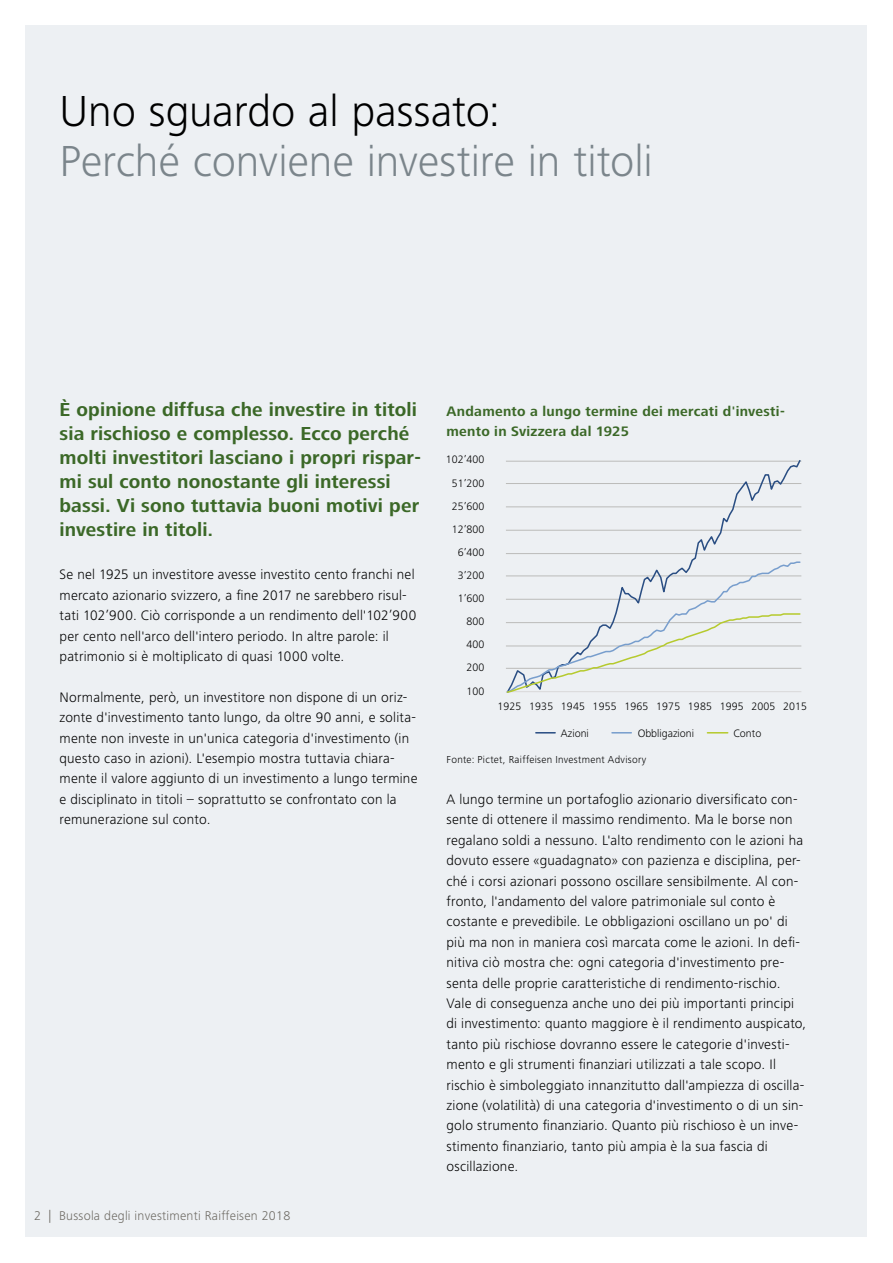
<style>
.page{position:relative;width:893px;height:1263px;background:#fff}
.page>*{position:absolute;margin:0;border:0;box-sizing:border-box;transform-origin:0 0}
.t1{font:300 45px "Frutiger Next LT";letter-spacing:-.005em;color:#7b858b}
.t2{font:300 45px "Frutiger Next LT";letter-spacing:-.005em;color:#000}
.t3{font:700 19.5px/24px "Frutiger Next LT";letter-spacing:.01em;color:#3b6827}
.t4{font:300 14.25px/20.4px "Frutiger Next LT";letter-spacing:.015em;color:#000}
.t5{font:700 14.25px/20.4px "Frutiger Next LT";letter-spacing:.02em;color:#3b6827}
.t6{font:300 13.2px "Frutiger Next LT";letter-spacing:.02em;color:#6d6a63}
.t7{font:300 11.1px/23.4px "Frutiger Next LT";letter-spacing:.015em;color:#000}
.t8{font:300 10.5px "Frutiger Next LT";letter-spacing:.03em;color:#000}
</style>
<div class="page">
<div style="left:26px;top:26px;width:841px;height:1211px;background:#edf0f3"></div>
<svg style="left:506px;top:460px;width:296px;height:209px"></svg>
<svg style="left:506px;top:561px;width:295px;height:132px"></svg>
<svg style="left:536px;top:732px;width:19px;height:1px"></svg>
<svg style="left:612px;top:732px;width:19px;height:1px"></svg>
<svg style="left:707px;top:732px;width:21px;height:1px"></svg>
<h1 class="t2" style="left:60px;top:86px;width:442px">Uno sguardo al passato:</h1>
<h1 class="t1" style="left:60px;top:136px;width:595px">Perché conviene investire in titoli</h1>
<h2 class="t3" style="left:60px;top:398px;width:363px">È opinione diffusa che investire in titoli sia rischioso e complesso. Ecco perché molti investitori lasciano i propri rispar&shy;mi sul conto nonostante gli interessi bassi. Vi sono tuttavia buoni motivi per investire in titoli.</h2>
<p class="t4" style="left:60px;top:564px;width:358px">Se nel 1925 un investitore avesse investito cento franchi nel mercato azionario svizzero, a fine 2017 ne sarebbero risul&shy;tati 102’900. Ciò corrisponde a un rendimento dell'102’900 per cento nell'arco dell'intero periodo. In altre parole: il patrimonio si è moltiplicato di quasi 1000 volte.</p>
<p class="t4" style="left:60px;top:687px;width:359px">Normalmente, però, un investitore non dispone di un oriz&shy;zonte d'investimento tanto lungo, da oltre 90 anni, e solita&shy;mente non investe in un'unica categoria d'investimento (in questo caso in azioni). L'esempio mostra tuttavia chiara&shy;mente il valore aggiunto di un investimento a lungo termine e disciplinato in titoli – soprattutto se confrontato con la remunerazione sul conto.</p>
<p class="t6" style="left:34px;top:1209px;width:258px">2 | Bussola degli investimenti Raiffeisen 2018</p>
<p class="t5" style="left:446px;top:401px;width:340px">Andamento a lungo termine dei mercati d'investi&shy;mento in Svizzera dal 1925</p>
<p class="t7" style="left:446px;top:448px;width:40px">102’400</p>
<p class="t7" style="left:452px;top:471px;width:34px">51’200</p>
<p class="t7" style="left:452px;top:495px;width:34px">25’600</p>
<p class="t7" style="left:452px;top:517px;width:34px">12’800</p>
<p class="t7" style="left:458px;top:541px;width:28px">6’400</p>
<p class="t7" style="left:458px;top:564px;width:28px">3’200<br>1’600</p>
<p class="t7" style="left:466px;top:610px;width:20px">800</p>
<p class="t7" style="left:466px;top:633px;width:20px">400</p>
<p class="t7" style="left:466px;top:656px;width:20px">200</p>
<p class="t7" style="left:466px;top:679px;width:20px">100</p>
<p class="t7" style="left:497px;top:694px;width:311px">1925 1935 1945 1955 1965 1975 1985 1995 2005 2015</p>
<p class="t7" style="left:561px;top:721px;width:29px">Azioni</p>
<p class="t7" style="left:638px;top:721px;width:58px">Obbligazioni</p>
<p class="t7" style="left:733px;top:721px;width:29px">Conto</p>
<p class="t8" style="left:446px;top:754px;width:201px">Fonte: Pictet, Raiffeisen Investment Advisory</p>
<p class="t4" style="left:446px;top:789px;width:361px">A lungo termine un portafoglio azionario diversificato con&shy;sente di ottenere il massimo rendimento. Ma le borse non regalano soldi a nessuno. L'alto rendimento con le azioni ha dovuto essere «guadagnato» con pazienza e disciplina, per&shy;ché i corsi azionari possono oscillare sensibilmente. Al con&shy;fronto, l'andamento del valore patrimoniale sul conto è costante e prevedibile. Le obbligazioni oscillano un po' di più ma non in maniera così marcata come le azioni. In defi&shy;nitiva ciò mostra che: ogni categoria d'investimento pre&shy;senta delle proprie caratteristiche di rendimento-rischio.<br>Vale di conseguenza anche uno dei più importanti principi di investimento: quanto maggiore è il rendimento auspicato, tanto più rischiose dovranno essere le categorie d'investi&shy;mento e gli strumenti finanziari utilizzati a tale scopo. Il rischio è simboleggiato innanzitutto dall'ampiezza di oscilla&shy;zione (volatilità) di una categoria d'investimento o di un sin&shy;golo strumento finanziario. Quanto più rischioso è un inve&shy;stimento finanziario, tanto più ampia è la sua fascia di oscillazione.</p>
</div>
